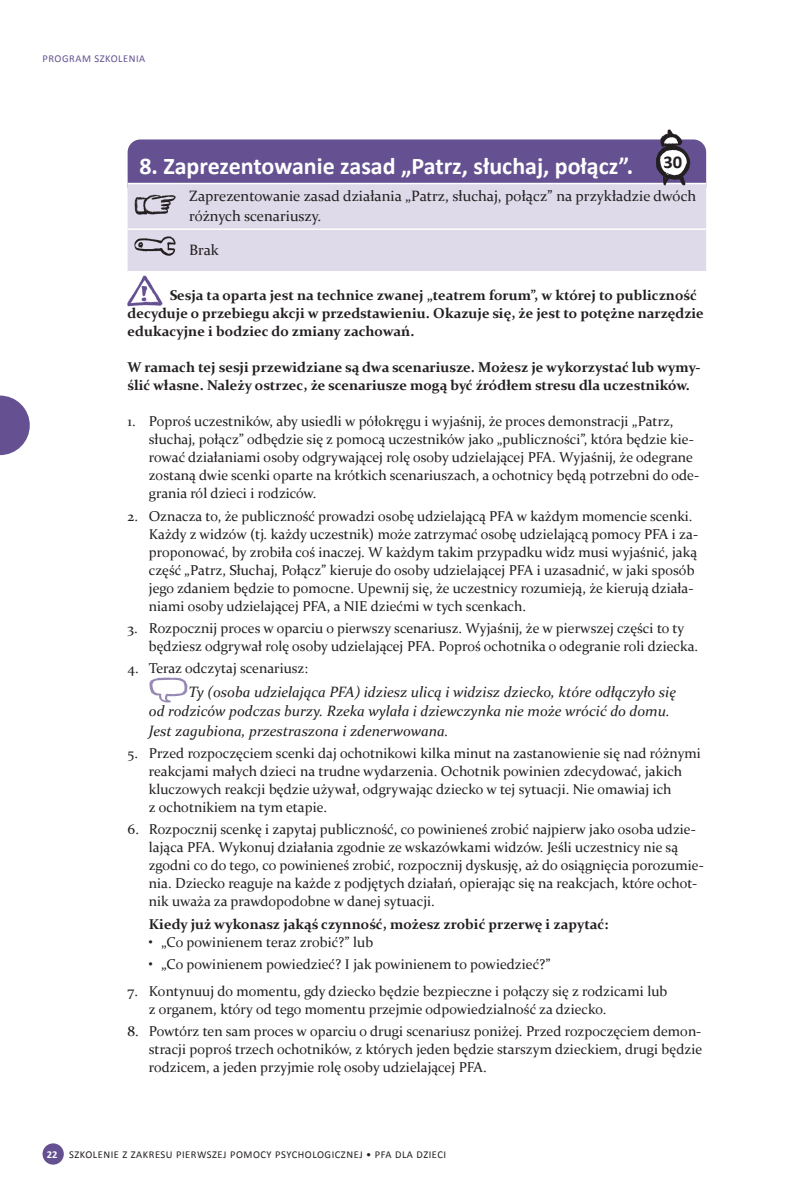
<style>
.page{position:relative;width:787px;height:1191px;background:#fff}
.page>*{position:absolute;margin:0;border:0;box-sizing:border-box;transform-origin:0 0}
.skema_normal{font:700 24px "Calibri";color:#fff}
.t1{font:700 18px "Calibri";color:#231f20}
.Normal_kusiv{font:italic 15px/19.5px "Constantia";color:#231f20}
.Normal_bjaelke{font:15px/19.5px "Constantia";color:#231f20}
.t2{font:14.25px/18px "Constantia";color:#231f20}
.t3{font:700 14.25px/18px "Constantia";color:#231f20}
.t4{font:10.5px "Calibri";letter-spacing:.05em;color:#231f20}
.t5{font:10.5px "Calibri";letter-spacing:.05em;color:#655191}
.s1{font-weight:700;color:#fff}
</style>
<div class="page">
<div style="left:43px;top:1143px;width:21px;height:21px;background:#655191;border-radius:50%"></div>
<svg style="left:0;top:395px;width:30px;height:60px"></svg>
<div style="left:128px;top:139px;width:578px;height:60px;background:#655191;border-radius:13px"></div>
<div style="left:128px;top:184px;width:578px;height:87px;background:#dedae9"></div>
<hr style="left:128px;top:183px;width:55px;height:1px;background:#fff">
<hr style="left:183px;top:183px;width:523px;height:1px;background:#fff">
<hr style="left:128px;top:228px;width:55px;height:2px;background:#fff">
<hr style="left:183px;top:228px;width:523px;height:2px;background:#fff">
<img style="left:134px;top:194px;width:42px;height:21px">
<img style="left:134px;top:237px;width:41px;height:19px">
<img style="left:128px;top:276px;width:35px;height:30px">
<img style="left:150px;top:677px;width:37px;height:26px">
<img style="left:655px;top:130px;width:35px;height:56px">
<p class="t5" style="left:43px;top:52px;width:104px">PROGRAM SZKOLENIA</p>
<p class="t1" style="left:663px;top:150px;width:20px">30</p>
<p class="skema_normal" style="left:139px;top:149px;width:495px">8. Zaprezentowanie zasad „Patrz, słuchaj, połącz”.</p>
<p class="Normal_bjaelke" style="left:189px;top:186px;width:508px">Zaprezentowanie zasad działania „Patrz, słuchaj, połącz” na przykładzie dwóch różnych scenariuszy.</p>
<p class="Normal_bjaelke" style="left:189px;top:239px;width:31px">Brak</p>
<p class="t3" style="left:128px;top:286px;width:578px;text-indent:42px">Sesja ta oparta jest na technice zwanej „teatrem forum”, w której to publiczność decyduje o przebiegu akcji w przedstawieniu. Okazuje się, że jest to potężne narzędzie edukacyjne i bodziec do zmiany zachowań.</p>
<p class="t3" style="left:128px;top:358px;width:574px">W ramach tej sesji przewidziane są dwa scenariusze. Możesz je wykorzystać lub wymy&shy;ślić własne. Należy ostrzec, że scenariusze mogą być źródłem stresu dla uczestników.</p>
<p class="t2" style="left:149px;top:412px;width:552px;text-indent:-21px">1. Poproś uczestników, aby usiedli w półokręgu i wyjaśnij, że proces demonstracji „Patrz, słuchaj, połącz” odbędzie się z pomocą uczestników jako „publiczności”, która będzie kie&shy;rować działaniami osoby odgrywającej rolę osoby udzielającej PFA. Wyjaśnij, że odegrane zostaną dwie scenki oparte na krótkich scenariuszach, a ochotnicy będą potrzebni do ode&shy;grania ról dzieci i rodziców.</p>
<p class="t2" style="left:149px;top:506px;width:550px;text-indent:-21px">2. Oznacza to, że publiczność prowadzi osobę udzielającą PFA w każdym momencie scenki.<br>Każdy z widzów (tj. każdy uczestnik) może zatrzymać osobę udzielającą pomocy PFA i za&shy;proponować, by zrobiła coś inaczej. W każdym takim przypadku widz musi wyjaśnić, jaką część „Patrz, Słuchaj, Połącz” kieruje do osoby udzielającej PFA i uzasadnić, w jaki sposób jego zdaniem będzie to pomocne. Upewnij się, że uczestnicy rozumieją, że kierują działa&shy;niami osoby udzielającej PFA, a NIE dziećmi w tych scenkach.</p>
<p class="t2" style="left:149px;top:618px;width:551px;text-indent:-21px">3. Rozpocznij proces w oparciu o pierwszy scenariusz. Wyjaśnij, że w pierwszej części to ty będziesz odgrywał rolę osoby udzielającej PFA. Poproś ochotnika o odegranie roli dziecka.</p>
<p class="t2" style="left:128px;top:658px;width:182px">4. Teraz odczytaj scenariusz:</p>
<p class="Normal_kusiv" style="left:149px;top:681px;width:528px;text-indent:40px">Ty (osoba udzielająca PFA) idziesz ulicą i widzisz dziecko, które odłączyło się od rodziców podczas burzy. Rzeka wylała i dziewczynka nie może wrócić do domu.<br>Jest zagubiona, przestraszona i zdenerwowana.</p>
<p class="t2" style="left:149px;top:743px;width:553px;text-indent:-21px">5. Przed rozpoczęciem scenki daj ochotnikowi kilka minut na zastanowienie się nad różnymi reakcjami małych dzieci na trudne wydarzenia. Ochotnik powinien zdecydować, jakich kluczowych reakcji będzie używał, odgrywając dziecko w tej sytuacji. Nie omawiaj ich<br>z ochotnikiem na tym etapie.</p>
<p class="t2" style="left:149px;top:820px;width:556px;text-indent:-21px">6. Rozpocznij scenkę i zapytaj publiczność, co powinieneś zrobić najpierw jako osoba udzie&shy;lająca PFA. Wykonuj działania zgodnie ze wskazówkami widzów. Jeśli uczestnicy nie są zgodni co do tego, co powinieneś zrobić, rozpocznij dyskusję, aż do osiągnięcia porozumie&shy;nia. Dziecko reaguje na każde z podjętych działań, opierając się na reakcjach, które ochot&shy;nik uważa za prawdopodobne w danej sytuacji.</p>
<p class="t3" style="left:149px;top:914px;width:461px">Kiedy już wykonasz jakąś czynność, możesz zrobić przerwę i zapytać:</p>
<p class="t2" style="left:149px;top:932px;width:226px">• „Co powinienem teraz zrobić?” lub</p>
<p class="t2" style="left:149px;top:954px;width:403px">• „Co powinienem powiedzieć? I jak powinienem to powiedzieć?”</p>
<p class="t2" style="left:149px;top:981px;width:520px;text-indent:-21px">7. Kontynuuj do momentu, gdy dziecko będzie bezpieczne i połączy się z rodzicami lub z organem, który od tego momentu przejmie odpowiedzialność za dziecko.</p>
<p class="t2" style="left:149px;top:1021px;width:555px;text-align:justify;text-indent:-21px">8. Powtórz ten sam proces w oparciu o drugi scenariusz poniżej. Przed rozpoczęciem demon&shy;stracji poproś trzech ochotników, z których jeden będzie starszym dzieckiem, drugi będzie rodzicem, a jeden przyjmie rolę osoby udzielającej PFA.</p>
<p class="t4" style="left:47px;top:1148px;width:401px"><span class="s1">22</span> SZKOLENIE Z ZAKRESU PIERWSZEJ POMOCY PSYCHOLOGICZNEJ • PFA DLA DZIECI</p>
</div>
